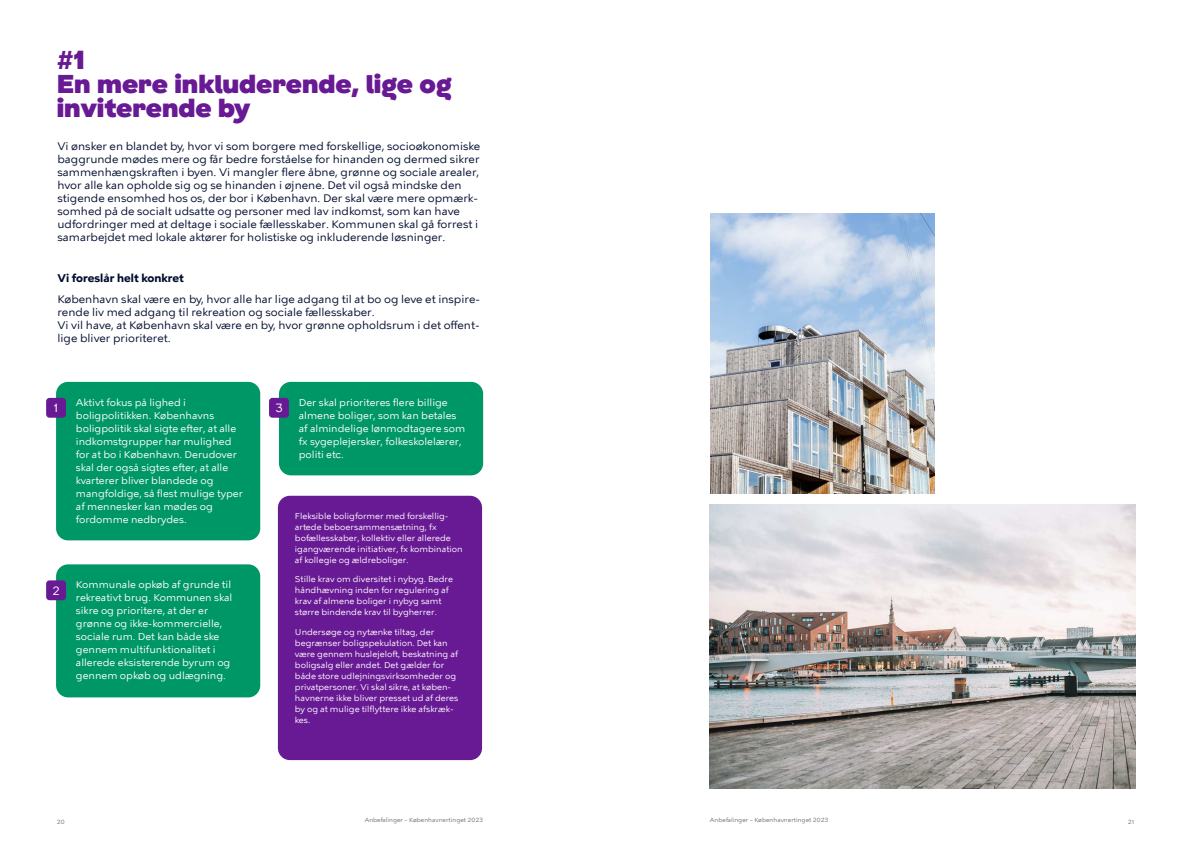
<style>
.page{position:relative;width:1191px;height:842px;background:#fff}
.page>*{position:absolute;margin:0;border:0;box-sizing:border-box;transform-origin:0 0}
.t1{font:900 26px/24px "KBH";color:#681994}
.t2{font:12px "KBH Tekst";color:#fff}
.t3{font:11px/13px "KBH Tekst";color:#000c2e}
.t4{font:700 11px "KBH Tekst";color:#000c2e}
.t5{font:10px/13px "KBH Tekst";color:#fff}
.t6{font:8.5px/11px "KBH Tekst";color:#fff}
.t7{font:6px "KBH Tekst";color:#726e75}
</style>
<div class="page">
<div style="left:56px;top:382px;width:204px;height:158px;background:#009766;border-radius:12px"></div>
<div style="left:46px;top:398px;width:20px;height:20px;background:#681994;border-radius:3px"></div>
<div style="left:56px;top:564px;width:204px;height:133px;background:#009766;border-radius:12px"></div>
<div style="left:46px;top:580px;width:20px;height:20px;background:#681994;border-radius:3px"></div>
<div style="left:279px;top:382px;width:204px;height:93px;background:#009766;border-radius:12px"></div>
<div style="left:269px;top:398px;width:20px;height:20px;background:#681994;border-radius:3px"></div>
<div style="left:278px;top:496px;width:204px;height:264px;background:#681994;border-radius:12px"></div>
<img style="left:710px;top:504px;width:425px;height:284px">
<img style="left:710px;top:213px;width:224px;height:281px">
<h1 class="t1" style="left:57px;top:48px;width:396px">#1<br>En mere inkluderende, lige og inviterende by</h1>
<p class="t3" style="left:57px;top:140px;width:424px">Vi ønsker en blandet by, hvor vi som borgere med forskellige, socioøkonomiske baggrunde mødes mere og får bedre forståelse for hinanden og dermed sikrer sammenhængskraften i byen. Vi mangler flere åbne, grønne og sociale arealer, hvor alle kan opholde sig og se hinanden i øjnene. Det vil også mindske den stigende ensomhed hos os, der bor i København. Der skal være mere opmærk&shy;somhed på de socialt udsatte og personer med lav indkomst, som kan have udfordringer med at deltage i sociale fællesskaber. Kommunen skal gå forrest i samarbejdet med lokale aktører for holistiske og inkluderende løsninger.</p>
<p class="t4" style="left:57px;top:272px;width:128px">Vi foreslår helt konkret</p>
<p class="t3" style="left:57px;top:293px;width:424px">København skal være en by, hvor alle har lige adgang til at bo og leve et inspire&shy;rende liv med adgang til rekreation og sociale fællesskaber.<br>Vi vil have, at København skal være en by, hvor grønne opholdsrum i det offent&shy;lige bliver prioriteret.</p>
<p class="t2" style="left:53px;top:401px;width:7px">1</p>
<p class="t5" style="left:76px;top:396px;width:169px">Aktivt fokus på lighed i boligpolitikken. Københavns boligpolitik skal sigte efter, at alle indkomstgrupper har mulighed for at bo i København. Derudover skal der også sigtes efter, at alle kvarterer bliver blandede og mangfoldige, så flest mulige typer af mennesker kan mødes og fordomme nedbrydes.</p>
<p class="t2" style="left:52px;top:584px;width:9px">2</p>
<p class="t5" style="left:76px;top:579px;width:158px">Kommunale opkøb af grunde til rekreativt brug. Kommunen skal sikre og prioritere, at der er grønne og ikke-kommercielle, sociale rum. Det kan både ske gennem multifunktionalitet i allerede eksisterende byrum og gennem opkøb og udlægning.</p>
<p class="t2" style="left:275px;top:401px;width:9px">3</p>
<p class="t5" style="left:299px;top:396px;width:168px">Der skal prioriteres flere billige almene boliger, som kan betales af almindelige lønmodtagere som fx sygeplejersker, folkeskolelærer, politi etc.</p>
<p class="t6" style="left:295px;top:511px;width:169px">Fleksible boligformer med forskellig&shy;artede beboersammensætning, fx bofællesskaber, kollektiv eller allerede igangværende initiativer, fx kombination af kollegie og ældreboliger.</p>
<p class="t6" style="left:295px;top:574px;width:160px">Stille krav om diversitet i nybyg. Bedre håndhævning inden for regulering af krav af almene boliger i nybyg samt større bindende krav til bygherrer.</p>
<p class="t6" style="left:295px;top:627px;width:165px">Undersøge og nytænke tiltag, der begrænser boligspekulation. Det kan være gennem huslejeloft, beskatning af boligsalg eller andet. Det gælder for både store udlejningsvirksomheder og privatpersoner. Vi skal sikre, at køben&shy;havnerne ikke bliver presset ud af deres by og at mulige tilflyttere ikke afskræk&shy;kes.</p>
<p class="t7" style="left:57px;top:818px;width:9px">20</p>
<p class="t7" style="left:365px;top:816px;width:120px">Anbefalinger – Københavnertinget 2023</p>
<p class="t7" style="left:710px;top:816px;width:120px">Anbefalinger – Københavnertinget 2023</p>
<p class="t7" style="left:1127px;top:818px;width:8px">21</p>
</div>
